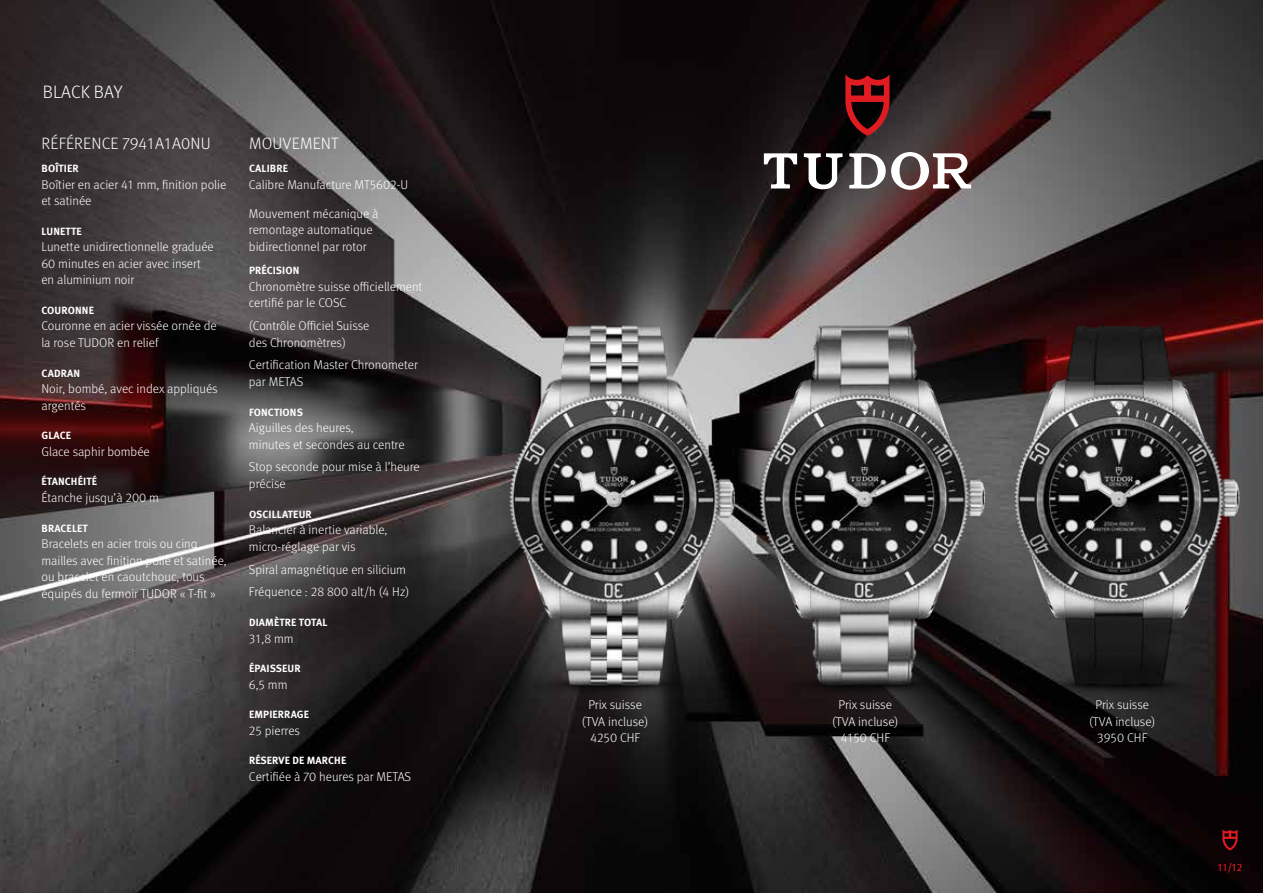
<style>
.page{position:relative;width:1263px;height:893px;background:#fff}
.page>*{position:absolute;margin:0;border:0;box-sizing:border-box;transform-origin:0 0}
.t1{font:300 18px "Meta Pro";color:#fff}
.t2{font:300 16.5px "Meta Pro";letter-spacing:.01em;color:#fff}
.t3{font:300 12.75px/16.5px "Meta Pro";color:#fff}
.t4{font:700 10.5px "Meta Pro";letter-spacing:.01em;color:#fff}
.t5{font:300 10.5px "Meta Pro";color:#e11b22}
</style>
<div class="page">
<img style="left:0;top:0;width:1263px;height:893px">
<img style="left:1091px;top:254px;width:172px;height:463px">
<img style="left:386px;top:255px;width:455px;height:491px">
<img style="left:637px;top:254px;width:454px;height:463px">
<svg style="left:845px;top:74px;width:44px;height:62px;background:#691014"></svg>
<svg style="left:804px;top:153px;width:38px;height:36px"></svg>
<svg style="left:764px;top:153px;width:33px;height:35px"></svg>
<svg style="left:849px;top:152px;width:122px;height:38px"></svg>
<svg style="left:1222px;top:829px;width:15px;height:21px"></svg>
<h1 class="t1" style="left:43px;top:79px;width:81px">BLACK BAY</h1>
<p class="t2" style="left:42px;top:131px;width:171px">RÉFÉRENCE 7941A1A0NU</p>
<p class="t4" style="left:42px;top:160px;width:39px">BOÎTIER</p>
<p class="t3" style="left:41px;top:175px;width:186px">Boîtier en acier 41 mm, finition polie et satinée</p>
<p class="t4" style="left:42px;top:223px;width:42px">LUNETTE</p>
<p class="t3" style="left:41px;top:238px;width:174px">Lunette unidirectionnelle graduée<br>60 minutes en acier avec insert en aluminium noir</p>
<p class="t4" style="left:42px;top:302px;width:54px">COURONNE</p>
<p class="t3" style="left:41px;top:317px;width:177px">Couronne en acier vissée ornée de la rose TUDOR en relief</p>
<p class="t4" style="left:42px;top:365px;width:40px">CADRAN</p>
<p class="t3" style="left:41px;top:380px;width:178px">Noir, bombé, avec index appliqués argentés</p>
<p class="t4" style="left:42px;top:427px;width:31px">GLACE</p>
<p class="t3" style="left:41px;top:442px;width:110px">Glace saphir bombée</p>
<p class="t4" style="left:42px;top:473px;width:57px">ÉTANCHÉITÉ</p>
<p class="t3" style="left:41px;top:489px;width:119px">Étanche jusqu’à 200 m</p>
<p class="t4" style="left:42px;top:520px;width:48px">BRACELET</p>
<p class="t3" style="left:41px;top:535px;width:187px">Bracelets en acier trois ou cinq mailles avec finition polie et satinée, ou bracelet en caoutchouc, tous équipés du fermoir TUDOR « T‑fit »</p>
<p class="t2" style="left:249px;top:131px;width:91px">MOUVEMENT</p>
<p class="t4" style="left:249px;top:160px;width:41px">CALIBRE</p>
<p class="t3" style="left:249px;top:175px;width:161px">Calibre Manufacture MT5602-U</p>
<p class="t3" style="left:249px;top:205px;width:131px">Mouvement mécanique à remontage automatique bidirectionnel par rotor</p>
<p class="t4" style="left:249px;top:262px;width:52px">PRÉCISION</p>
<p class="t3" style="left:249px;top:277px;width:175px">Chronomètre suisse officiellement certifié par le COSC</p>
<p class="t3" style="left:249px;top:317px;width:122px">(Contrôle Officiel Suisse des Chronomètres)</p>
<p class="t3" style="left:249px;top:356px;width:170px">Certification Master Chronometer par METAS</p>
<p class="t4" style="left:249px;top:404px;width:55px">FONCTIONS</p>
<p class="t3" style="left:249px;top:419px;width:157px">Aiguilles des heures,<br>minutes et secondes au centre</p>
<p class="t3" style="left:249px;top:458px;width:172px">Stop seconde pour mise à l’heure précise</p>
<p class="t4" style="left:249px;top:506px;width:64px">OSCILLATEUR</p>
<p class="t3" style="left:249px;top:521px;width:140px">Balancier à inertie variable, micro-réglage par vis</p>
<p class="t3" style="left:249px;top:557px;width:162px;line-height:22.8px">Spiral amagnétique en silicium<br>Fréquence : 28 800 alt/h (4 Hz)</p>
<p class="t4" style="left:249px;top:614px;width:80px">DIAMÈTRE TOTAL</p>
<p class="t3" style="left:249px;top:629px;width:46px">31,8 mm</p>
<p class="t4" style="left:249px;top:660px;width:53px">ÉPAISSEUR</p>
<p class="t3" style="left:249px;top:675px;width:40px">6,5 mm</p>
<p class="t4" style="left:249px;top:706px;width:62px">EMPIERRAGE</p>
<p class="t3" style="left:249px;top:721px;width:53px">25 pierres</p>
<p class="t4" style="left:249px;top:753px;width:99px">RÉSERVE DE MARCHE</p>
<p class="t3" style="left:249px;top:768px;width:164px">Certifiée à 70 heures par METAS</p>
<p class="t3" style="left:582px;top:696px;width:68px;text-align:center">Prix suisse (TVA incluse)<br>4250 CHF</p>
<p class="t3" style="left:832px;top:696px;width:68px;text-align:center">Prix suisse (TVA incluse)<br>4150 CHF</p>
<p class="t3" style="left:1089px;top:696px;width:68px;text-align:center">Prix suisse (TVA incluse)<br>3950 CHF</p>
<p class="t5" style="left:1218px;top:860px;width:26px">11/12</p>
</div>
